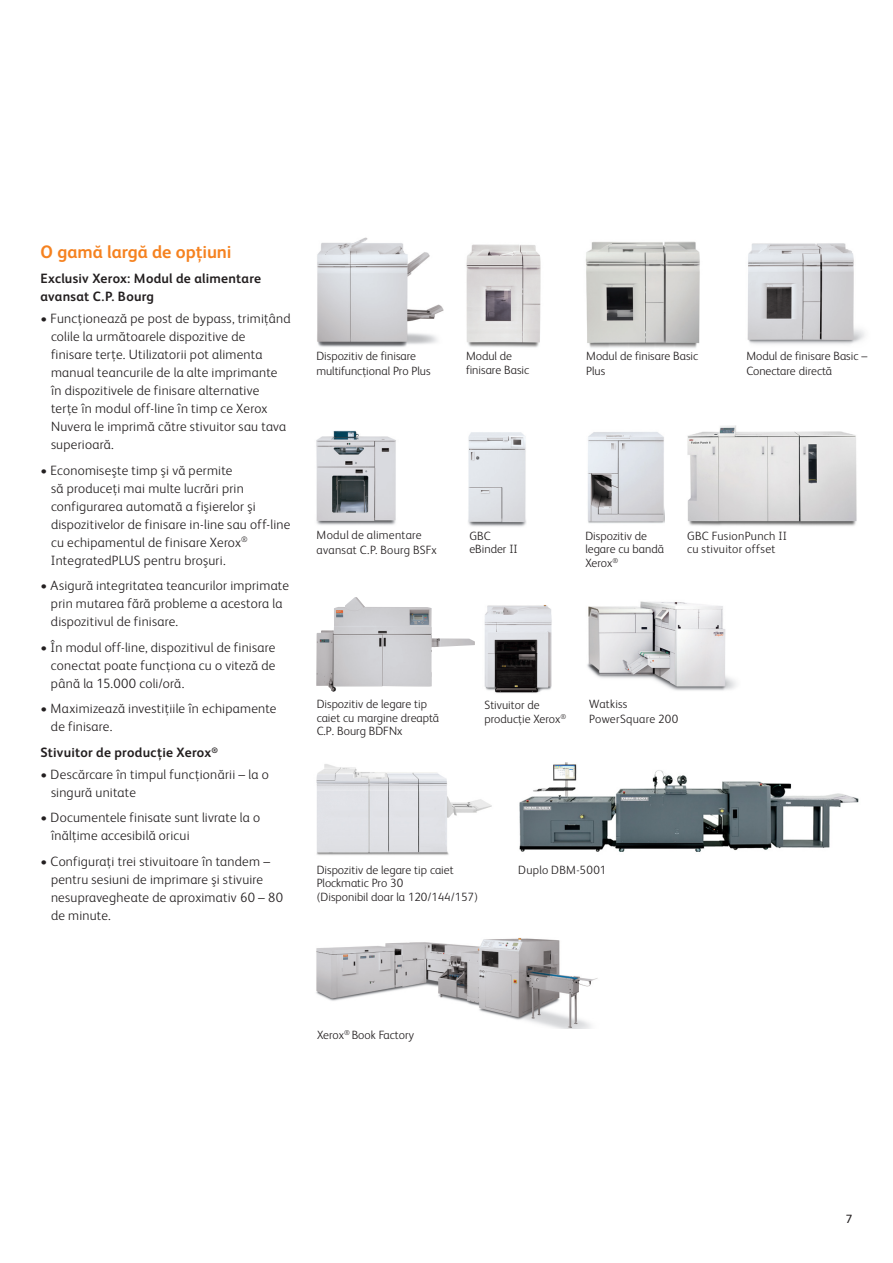
<style>
.page{position:relative;width:893px;height:1263px;background:#fff}
.page>*{position:absolute;margin:0;border:0;box-sizing:border-box;transform-origin:0 0}
.t1{font:700 18px "Xerox Sans";color:#f58220}
.t2{font:300 13.5px/18px "Xerox Sans";letter-spacing:.02em;color:#231f20}
.t3{font:700 13.5px/18px "Xerox Sans";letter-spacing:.02em;color:#231f20}
.t4{font:300 12px/13.5px "Xerox Sans";color:#231f20}
.t5{font:300 12px/15px "Xerox Sans";letter-spacing:.025em;color:#231f20}
.t6{font:12px "Xerox Sans";color:#231f20}
</style>
<div class="page">
<img style="left:316px;top:430px;width:80px;height:95px">
<img style="left:468px;top:432px;width:58px;height:95px">
<img style="left:484px;top:605px;width:68px;height:88px">
<img style="left:687px;top:425px;width:170px;height:101px">
<img style="left:587px;top:601px;width:149px;height:90px">
<img style="left:316px;top:937px;width:282px;height:91px">
<img style="left:585px;top:241px;width:115px;height:107px">
<img style="left:317px;top:237px;width:127px;height:110px">
<img style="left:466px;top:244px;width:75px;height:104px">
<img style="left:588px;top:432px;width:76px;height:92px">
<img style="left:747px;top:243px;width:118px;height:102px">
<img style="left:316px;top:764px;width:176px;height:91px">
<img style="left:519px;top:762px;width:340px;height:90px">
<img style="left:316px;top:597px;width:159px;height:95px">
<h1 class="t1" style="left:40px;top:239px;width:193px">O gamă largă de opţiuni</h1>
<p class="t3" style="left:40px;top:269px;width:222px">Exclusiv Xerox: Modul de alimentare avansat C.P. Bourg</p>
<p class="t2" style="left:51px;top:309px;width:241px;text-indent:-11px">• Funcţionează pe post de bypass, trimiţând colile la următoarele dispozitive de<br>finisare terţe. Utilizatorii pot alimenta manual teancurile de la alte imprimante în dispozitivele de finisare alternative<br>terţe în modul off-line în timp ce Xerox Nuvera le imprimă către stivuitor sau tava superioară.</p>
<p class="t2" style="left:51px;top:460px;width:241px;text-indent:-10px">• Economiseşte timp şi vă permite<br>să produceţi mai multe lucrări prin configurarea automată a fişierelor şi dispozitivelor de finisare in-line sau off-line cu echipamentul de finisare Xerox<sup>® </sup>IntegratedPLUS pentru broşuri.</p>
<p class="t2" style="left:51px;top:576px;width:240px;text-indent:-11px">• Asigură integritatea teancurilor imprimate prin mutarea fără probleme a acestora la dispozitivul de finisare.</p>
<p class="t2" style="left:51px;top:638px;width:226px;text-align:justify;text-indent:-11px">• În modul off-line, dispozitivul de finisare conectat poate funcţiona cu o viteză de până la 15.000 coli/oră.</p>
<p class="t2" style="left:51px;top:699px;width:227px;text-indent:-11px">• Maximizează investiţiile în echipamente de finisare.</p>
<p class="t3" style="left:40px;top:743px;width:179px">Stivuitor de producţie Xerox<sup>®</sup></p>
<p class="t2" style="left:51px;top:764px;width:219px;text-indent:-11px">• Descărcare în timpul funcţionării – la o singură unitate</p>
<p class="t2" style="left:51px;top:808px;width:211px;text-indent:-11px">• Documentele finisate sunt livrate la o înălţime accesibilă oricui</p>
<p class="t2" style="left:51px;top:852px;width:234px;text-indent:-11px">• Configuraţi trei stivuitoare în tandem – pentru sesiuni de imprimare şi stivuire nesupravegheate de aproximativ 60 – 80 de minute.</p>
<p class="t4" style="left:317px;top:862px;width:163px">Dispozitiv de legare tip caiet<br>Plockmatic Pro 30<br>(Disponibil doar la 120/144/157)</p>
<p class="t5" style="left:518px;top:862px;width:89px">Duplo DBM-5001</p>
<p class="t4" style="left:746px;top:348px;width:122px;line-height:15px">Modul de finisare Basic –<br>Conectare directă</p>
<p class="t4" style="left:586px;top:348px;width:114px;line-height:15px">Modul de finisare Basic<br>Plus</p>
<p class="t4" style="left:316px;top:348px;width:116px;line-height:15px">Dispozitiv de finisare multifuncţional Pro Plus</p>
<p class="t4" style="left:466px;top:349px;width:65px">Modul de finisare Basic</p>
<p class="t5" style="left:317px;top:527px;width:122px">Modul de alimentare avansat C.P. Bourg BSFx</p>
<p class="t5" style="left:687px;top:528px;width:101px;line-height:13.5px">GBC FusionPunch II cu stivuitor offset</p>
<p class="t4" style="left:585px;top:528px;width:80px">Dispozitiv de legare cu bandă<br>Xerox<sup>®</sup></p>
<p class="t4" style="left:469px;top:528px;width:50px">GBC eBinder II</p>
<p class="t5" style="left:589px;top:696px;width:91px">Watkiss<br>PowerSquare 200</p>
<p class="t4" style="left:317px;top:697px;width:124px">Dispozitiv de legare tip caiet cu margine dreaptă<br>C.P. Bourg BDFNx</p>
<p class="t4" style="left:484px;top:698px;width:83px">Stivuitor de producţie Xerox<sup>®</sup></p>
<p class="t4" style="left:317px;top:1027px;width:99px">Xerox<sup>®</sup> Book Factory</p>
<p class="t6" style="left:846px;top:1210px;width:8px">7</p>
</div>
